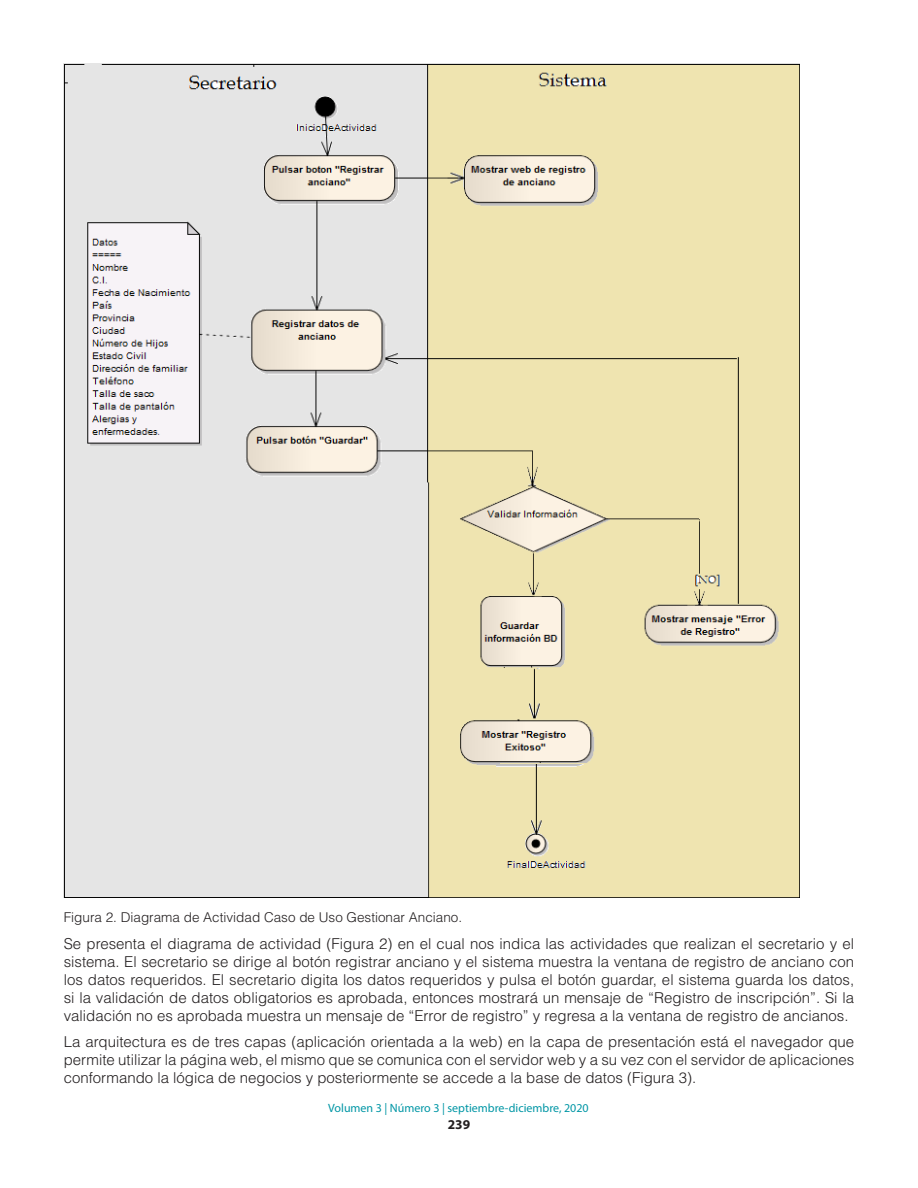
<style>
.page{position:relative;width:918px;height:1188px;background:#fff}
.page>*{position:absolute;margin:0;border:0;box-sizing:border-box;transform-origin:0 0}
.TEXTO{font:300 15px/18px "Helvetica LT Std";color:#231f20;text-align:justify}
.pie_de_foto{font:300 13.5px "Helvetica LT Std";color:#231f20}
.t1{font:700 13.5px "Myriad Pro";color:#231f20}
.t2{font:12px "Myriad Pro";color:#0096a5}
</style>
<div class="page">
<img style="left:64px;top:64px;width:736px;height:833px">
<p class="pie_de_foto" style="left:64px;top:909px;width:400px">Figura 2. Diagrama de Actividad Caso de Uso Gestionar Anciano.</p>
<p class="TEXTO" style="left:64px;top:934px;width:792px">Se presenta el diagrama de actividad (Figura 2) en el cual nos indica las actividades que realizan el secretario y el sistema. El secretario se dirige al botón registrar anciano y el sistema muestra la ventana de registro de anciano con los datos requeridos. El secretario digita los datos requeridos y pulsa el botón guardar, el sistema guarda los datos, si la validación de datos obligatorios es aprobada, entonces mostrará un mensaje de “Registro de inscripción”. Si la validación no es aprobada muestra un mensaje de “Error de registro” y regresa a la ventana de registro de ancianos.</p>
<p class="TEXTO" style="left:64px;top:1033px;width:792px">La arquitectura es de tres capas (aplicación orientada a la web) en la capa de presentación está el navegador que permite utilizar la página web, el mismo que se comunica con el servidor web y a su vez con el servidor de aplicaciones conformando la lógica de negocios y posteriormente se accede a la base de datos (Figura 3).</p>
<p class="t2" style="left:328px;top:1101px;width:262px">Volumen 3 | Número 3 | septiembre-diciembre, 2020</p>
<p class="t1" style="left:448px;top:1116px;width:24px">239</p>
</div>
